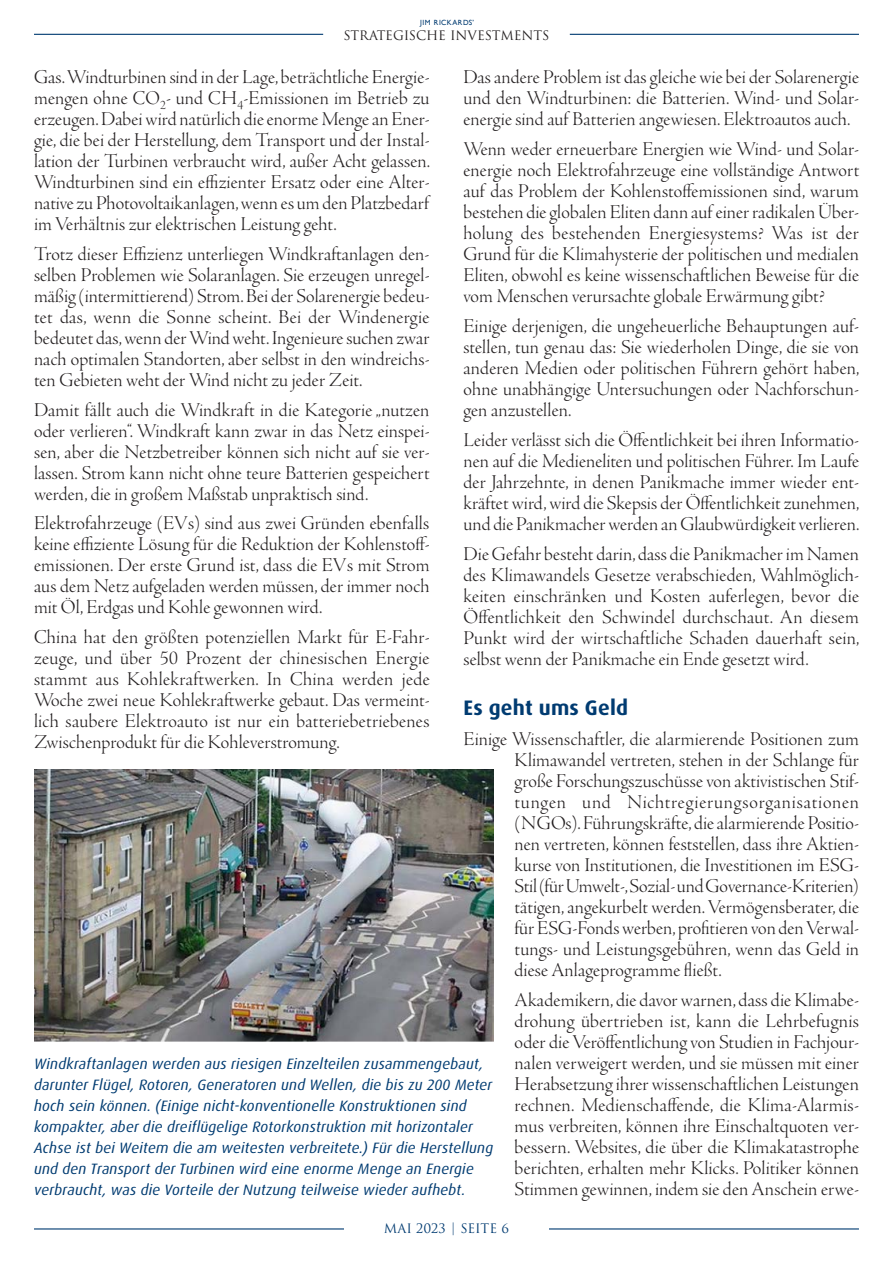
<style>
.page{position:relative;width:893px;height:1263px;background:#fff}
.page>*{position:absolute;margin:0;border:0;box-sizing:border-box;transform-origin:0 0}
.t1{font:700 21px "Dax Pro";letter-spacing:.01em;color:#003b71}
.t2{font:20.25px/21px "Adobe Jenson Pro Lt Disp";letter-spacing:.005em;color:#231f20;text-align:justify}
.t3{font:italic 15px/21px "Dax Pro";letter-spacing:.01em;color:#003b71}
.t4{font:12.75px "Trajan Pro 3";letter-spacing:-.01em;color:#231f20}
.t5{font:12.75px "Trajan Pro 3";color:#003b71}
.t6{font:7.5px "Gill Sans";letter-spacing:.07em;color:#003b71}
</style>
<div class="page">
<hr style="left:34px;top:1228px;width:825px;height:1px;background:#003b71">
<hr style="left:34px;top:34px;width:289px;height:1px;background:#003b71">
<hr style="left:570px;top:34px;width:289px;height:1px;background:#003b71">
<div style="left:344px;top:1224px;width:205px;height:9px;background:#fff"></div>
<img style="left:34px;top:770px;width:459px;height:272px">
<p class="t6" style="left:420px;top:18px;width:56px">JIM RICKARDS’</p>
<p class="t4" style="left:343px;top:26px;width:207px">STRATEGISCHE INVESTMENTS</p>
<p class="t2" style="left:463px;top:66px;width:397px">Das andere Problem ist das gleiche wie bei der Solarenergie und den Windturbinen: die Batterien. Wind- und Solar&shy;energie sind auf Batterien angewiesen. Elektroautos auch.</p>
<p class="t2" style="left:463px;top:138px;width:397px">Wenn weder erneuerbare Energien wie Wind- und Solar&shy;energie noch Elektrofahrzeuge eine vollständige Antwort auf das Problem der Kohlenstoffemissionen sind, warum bestehen die globalen Eliten dann auf einer radikalen Über&shy;holung des bestehenden Energiesystems? Was ist der Grund für die Klimahysterie der politischen und medialen Eliten, obwohl es keine wissenschaftlichen Beweise für die vom Menschen verursachte globale Erwärmung gibt?</p>
<p class="t2" style="left:463px;top:315px;width:398px">Einige derjenigen, die ungeheuerliche Behauptungen auf&shy;stellen, tun genau das: Sie wiederholen Dinge, die sie von anderen Medien oder politischen Führern gehört haben, ohne unabhängige Untersuchungen oder Nachforschun&shy;gen anzustellen.</p>
<p class="t2" style="left:463px;top:429px;width:398px">Leider verlässt sich die Öffentlichkeit bei ihren Informatio&shy;nen auf die Medieneliten und politischen Führer. Im Laufe der Jahrzehnte, in denen Panikmache immer wieder ent&shy;kräftet wird, wird die Skepsis der Öffentlichkeit zunehmen, und die Panikmacher werden an Glaubwürdigkeit verlieren.</p>
<p class="t2" style="left:463px;top:543px;width:398px">Die Gefahr besteht darin, dass die Panikmacher im Namen des Klimawandels Gesetze verabschieden, Wahlmöglich&shy;keiten einschränken und Kosten auferlegen, bevor die Öffentlichkeit den Schwindel durchschaut. An diesem Punkt wird der wirtschaftliche Schaden dauerhaft sein, selbst wenn der Panikmache ein Ende gesetzt wird.</p>
<p class="t1" style="left:463px;top:694px;width:166px">Es geht ums Geld</p>
<p class="t2" style="left:514px;top:729px;width:346px;text-indent:-51px">Einige Wissenschaftler, die alarmierende Positionen zum Klimawandel vertreten, stehen in der Schlange für große Forschungszuschüsse von aktivistischen Stif&shy;tungen und Nichtregierungsorganisationen (NGOs). Führungskräfte, die alarmierende Positio&shy;nen vertreten, können feststellen, dass ihre Aktien&shy;kurse von Institutionen, die Investitionen im ESG-Stil (für Umwelt-, Sozial- und Governance-Kriterien) tätigen, angekurbelt werden. Vermögensberater, die für ESG-Fonds werben, profitieren von den Verwal&shy;tungs- und Leistungsgebühren, wenn das Geld in diese Anlageprogramme fließt.</p>
<p class="t2" style="left:514px;top:990px;width:346px">Akademikern, die davor warnen, dass die Klimabe&shy;drohung übertrieben ist, kann die Lehrbefugnis oder die Veröffentlichung von Studien in Fachjour&shy;nalen verweigert werden, und sie müssen mit einer Herabsetzung ihrer wissenschaftlichen Leistungen rechnen. Medienschaffende, die Klima-Alarmis&shy;mus verbreiten, können ihre Einschaltquoten ver&shy;bessern. Websites, die über die Klimakatastrophe berichten, erhalten mehr Klicks. Politiker können Stimmen gewinnen, indem sie den Anschein erwe-</p>
<p class="t2" style="left:34px;top:66px;width:398px">Gas. Windturbinen sind in der Lage, beträchtliche Energie&shy;mengen ohne CO<sub>2</sub>- und CH<sub>4</sub>-Emissionen im Betrieb zu erzeugen. Dabei wird natürlich die enorme Menge an Ener&shy;gie, die bei der Herstellung, dem Transport und der Instal&shy;lation der Turbinen verbraucht wird, außer Acht gelassen.<br>Windturbinen sind ein effizienter Ersatz oder eine Alter&shy;native zu Photovoltaikanlagen, wenn es um den Platzbedarf im Verhältnis zur elektrischen Leistung geht.</p>
<p class="t2" style="left:34px;top:243px;width:397px">Trotz dieser Effizienz unterliegen Windkraftanlagen den&shy;selben Problemen wie Solaranlagen. Sie erzeugen unregel&shy;mäßig (intermittierend) Strom. Bei der Solarenergie bedeu&shy;tet das, wenn die Sonne scheint. Bei der Windenergie bedeutet das, wenn der Wind weht. Ingenieure suchen zwar nach optimalen Standorten, aber selbst in den windreichs&shy;ten Gebieten weht der Wind nicht zu jeder Zeit.</p>
<p class="t2" style="left:34px;top:399px;width:397px">Damit fällt auch die Windkraft in die Kategorie „nutzen oder verlieren“. Windkraft kann zwar in das Netz einspei&shy;sen, aber die Netzbetreiber können sich nicht auf sie ver&shy;lassen. Strom kann nicht ohne teure Batterien gespeichert werden, die in großem Maßstab unpraktisch sind.</p>
<p class="t2" style="left:34px;top:513px;width:397px">Elektrofahrzeuge (EVs) sind aus zwei Gründen ebenfalls keine effiziente Lösung für die Reduktion der Kohlenstoff&shy;emissionen. Der erste Grund ist, dass die EVs mit Strom aus dem Netz aufgeladen werden müssen, der immer noch mit Öl, Erdgas und Kohle gewonnen wird.</p>
<p class="t2" style="left:34px;top:627px;width:397px">China hat den größten potenziellen Markt für E-Fahr&shy;zeuge, und über 50 Prozent der chinesischen Energie stammt aus Kohlekraftwerken. In China werden jede Woche zwei neue Kohlekraftwerke gebaut. Das vermeint&shy;lich saubere Elektroauto ist nur ein batteriebetriebenes Zwischenprodukt für die Kohleverstromung.</p>
<p class="t3" style="left:34px;top:1053px;width:461px">Windkraftanlagen werden aus riesigen Einzelteilen zusammengebaut, darunter Flügel, Rotoren, Generatoren und Wellen, die bis zu 200 Meter hoch sein können. (Einige nicht-konventionelle Konstruktionen sind kompakter, aber die dreiflügelige Rotorkonstruktion mit horizontaler Achse ist bei Weitem die am weitesten verbreitete.) Für die Herstellung und den Transport der Turbinen wird eine enorme Menge an Energie verbraucht, was die Vorteile der Nutzung teilweise wieder aufhebt.</p>
<p class="t5" style="left:384px;top:1220px;width:127px">MAI 2023 | SEITE 6</p>
</div>
